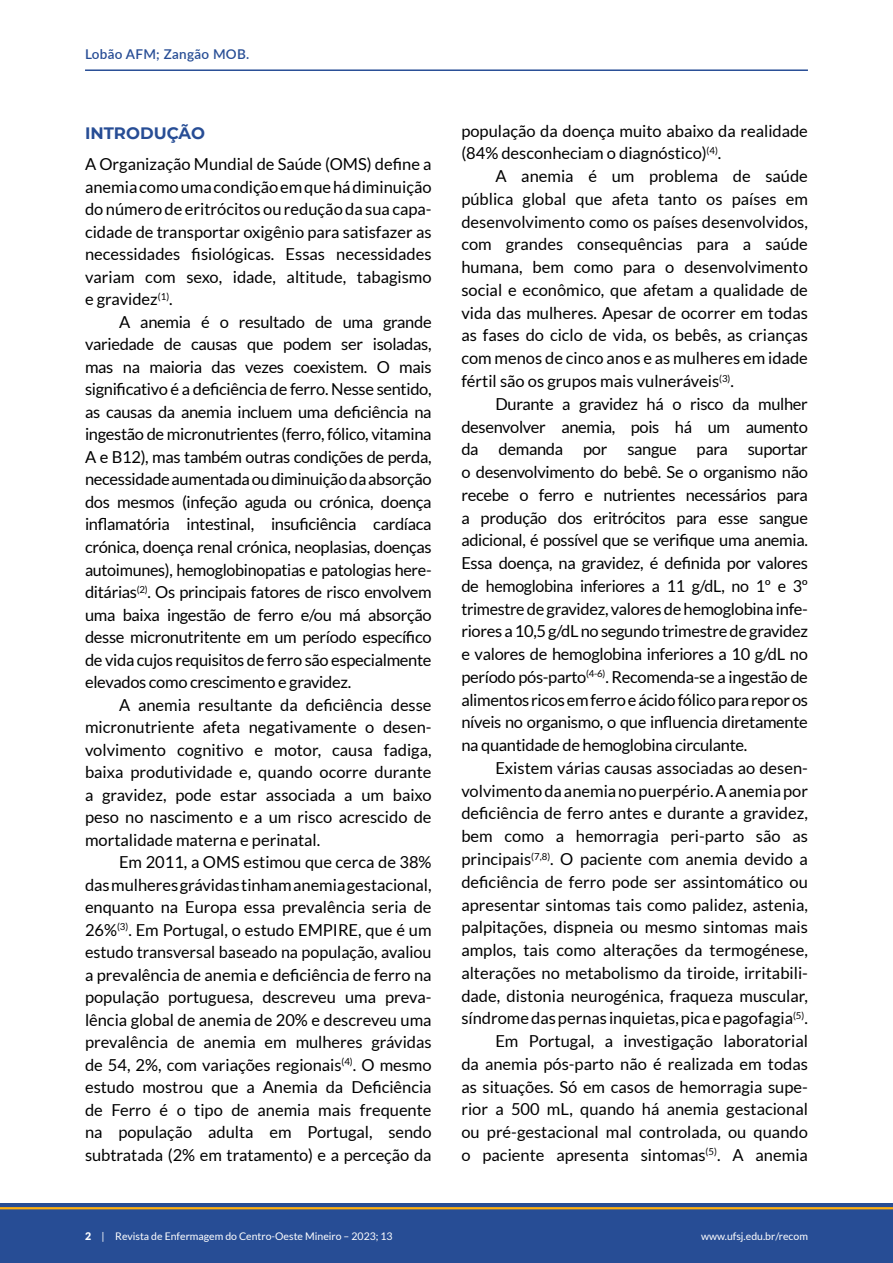
<style>
.page{position:relative;width:893px;height:1263px;background:#fff}
.page>*{position:absolute;margin:0;border:0;box-sizing:border-box;transform-origin:0 0}
.t1{font:16.5px/22.8px "Lato";color:#000;text-align:justify}
.t2{font:700 16.5px "Montserrat";color:#274d95}
.t3{font:600 13.5px "Lato";letter-spacing:.02em;color:#274d95}
.t4{font:10.5px "Lato";color:#fff}
.s1{font-weight:900}
</style>
<div class="page">
<div style="left:0;top:1203px;width:893px;height:60px;background:#274d95"></div>
<hr style="left:0;top:1207px;width:893px;height:2px;background:#ffb011">
<hr style="left:85px;top:69px;width:723px;height:2px;background:#274d95">
<p class="t3" style="left:85px;top:44px;width:166px">Lobão AFM; Zangão MOB.</p>
<p class="t2" style="left:85px;top:122px;width:121px">INTRODUÇÃO</p>
<p class="t1" style="left:85px;top:153px;width:348px">A Organização Mundial de Saúde (OMS) define a anemia como uma condição em que há diminuição do número de eritrócitos ou redução da sua capa&shy;cidade de transportar oxigênio para satisfazer as necessidades fisiológicas. Essas necessidades variam com sexo, idade, altitude, tabagismo e gravidez<sup>(1)</sup>.</p>
<p class="t1" style="left:85px;top:311px;width:348px;text-indent:34px">A anemia é o resultado de uma grande variedade de causas que podem ser isoladas, mas na maioria das vezes coexistem. O mais significativo é a deficiência de ferro. Nesse sentido, as causas da anemia incluem uma deficiência na ingestão de micronutrientes (ferro, fólico, vitamina A e B12), mas também outras condições de perda, necessidade aumentada ou diminuição da absorção dos mesmos (infeção aguda ou crónica, doença inflamatória intestinal, insuficiência cardíaca crónica, doença renal crónica, neoplasias, doenças autoimunes), hemoglobinopatias e patologias here&shy;ditárias<sup>(2)</sup>. Os principais fatores de risco envolvem uma baixa ingestão de ferro e/ou má absorção desse micronutritente em um período específico de vida cujos requisitos de ferro são especialmente elevados como crescimento e gravidez.</p>
<p class="t1" style="left:85px;top:693px;width:348px;text-indent:34px">A anemia resultante da deficiência desse micronutriente afeta negativamente o desen&shy;volvimento cognitivo e motor, causa fadiga, baixa produtividade e, quando ocorre durante a gravidez, pode estar associada a um baixo peso no nascimento e a um risco acrescido de mortalidade materna e perinatal.</p>
<p class="t1" style="left:85px;top:851px;width:348px;text-indent:34px">Em 2011, a OMS estimou que cerca de 38% das mulheres grávidas tinham anemia gestacional, enquanto na Europa essa prevalência seria de 26%<sup>(3)</sup>. Em Portugal, o estudo EMPIRE, que é um estudo transversal baseado na população, avaliou a prevalência de anemia e deficiência de ferro na população portuguesa, descreveu uma preva&shy;lência global de anemia de 20% e descreveu uma prevalência de anemia em mulheres grávidas de 54, 2%, com variações regionais<sup>(4)</sup>. O mesmo estudo mostrou que a Anemia da Deficiência de Ferro é o tipo de anemia mais frequente na população adulta em Portugal, sendo subtratada (2% em tratamento) e a perceção da</p>
<p class="t1" style="left:461px;top:119px;width:348px">população da doença muito abaixo da realidade (84% desconheciam o diagnóstico)<sup>(4)</sup>.</p>
<p class="t1" style="left:461px;top:165px;width:348px;text-indent:34px">A anemia é um problema de saúde pública global que afeta tanto os países em desenvolvimento como os países desenvolvidos, com grandes consequências para a saúde humana, bem como para o desenvolvimento social e econômico, que afetam a qualidade de vida das mulheres. Apesar de ocorrer em todas as fases do ciclo de vida, os bebês, as crianças com menos de cinco anos e as mulheres em idade fértil são os grupos mais vulneráveis<sup>(3)</sup>.</p>
<p class="t1" style="left:461px;top:392px;width:348px;text-indent:34px">Durante a gravidez há o risco da mulher desenvolver anemia, pois há um aumento da demanda por sangue para suportar o desenvolvimento do bebê. Se o organismo não recebe o ferro e nutrientes necessários para a produção dos eritrócitos para esse sangue adicional, é possível que se verifique uma anemia.<br>Essa doença, na gravidez, é definida por valores de hemoglobina inferiores a 11 g/dL, no 1º e 3º trimestre de gravidez, valores de hemoglobina infe&shy;riores a 10,5 g/dL no segundo trimestre de gravidez e valores de hemoglobina inferiores a 10 g/dL no período pós-parto<sup>(4-6)</sup>. Recomenda-se a ingestão de alimentos ricos em ferro e ácido fólico para repor os níveis no organismo, o que influencia diretamente na quantidade de hemoglobina circulante.</p>
<p class="t1" style="left:461px;top:756px;width:348px;text-align:right">Existem várias causas associadas ao desen&shy;volvimento da anemia no puerpério. A anemia por deficiência de ferro antes e durante a gravidez, bem como a hemorragia peri-parto são as principais<sup>(7,8)</sup>. O paciente com anemia devido a deficiência de ferro pode ser assintomático ou apresentar sintomas tais como palidez, astenia, palpitações, dispneia ou mesmo sintomas mais amplos, tais como alterações da termogénese, alterações no metabolismo da tiroide, irritabili&shy;dade, distonia neurogénica, fraqueza muscular, síndrome das pernas inquietas, pica e pagofagia<sup>(5)</sup>.<br>Em Portugal, a investigação laboratorial<br>da anemia pós-parto não é realizada em todas as situações. Só em casos de hemorragia supe&shy;rior a 500 mL, quando há anemia gestacional ou pré-gestacional mal controlada, ou quando o paciente apresenta sintomas<sup>(5)</sup>. A anemia</p>
<p class="t4" style="left:85px;top:1230px;width:309px"><span class="s1">2</span> | Revista de Enfermagem do Centro-Oeste Mineiro – 2023; 13</p>
<p class="t4" style="left:701px;top:1230px;width:108px">www.ufsj.edu.br/recom</p>
</div>
